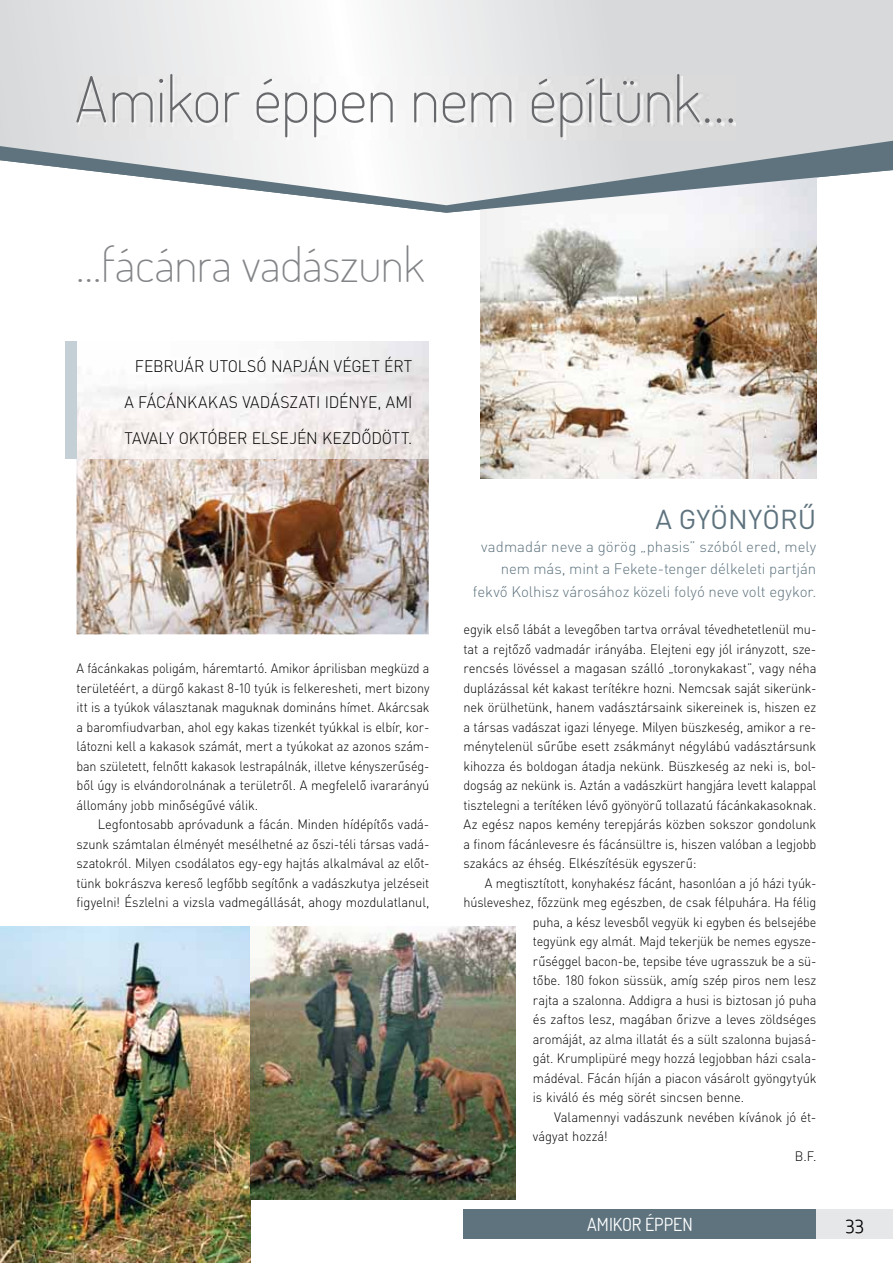
<style>
.page{position:relative;width:893px;height:1263px;background:#fff}
.page>*{position:absolute;margin:0;border:0;box-sizing:border-box;transform-origin:0 0}
.t1{font:200 63px "Terminal Dosis";letter-spacing:-.01em;color:#67686b}
.t2{font:200 48px "Terminal Dosis";letter-spacing:-.01em;color:#828487}
.t3{font:27px "DIN Pro";color:#5e737e}
.t4{font:18px "Terminal Dosis";color:#fff}
.t5{font:18px "Apex New";color:#000}
.t6{font:300 16.5px/36px "DIN Pro";letter-spacing:-.005em;color:#000;text-align:justify;scale:.95 1}
.t7{font:300 15px/22.5px "DIN Pro";color:#5e737e;text-align:right}
.t8{font:300 13.5px/19.5px "DIN Pro";letter-spacing:-.01em;color:#000;text-align:justify;scale:.95 1}
.t9{font:300 13.5px/19.5px "DIN Pro";letter-spacing:-.01em;color:#000;text-align:justify;scale:.93 1}
.t10{font:300 13.5px/19.5px "DIN Pro";letter-spacing:-.01em;color:#000;text-align:justify;scale:.96 1}
.t11{font:300 13.5px "DIN Pro";letter-spacing:-.01em;color:#000;scale:.94 1}
.t12{font:300 13.5px "DIN Pro";letter-spacing:-.01em;color:#000}
</style>
<div class="page">
<div style="left:463px;top:1209px;width:353px;height:30px;background:#5e737e"></div>
<img style="left:480px;top:213px;width:336px;height:265px">
<svg style="left:381px;top:205px;width:436px;height:8px;fill:#f5f4f7"></svg>
<svg style="left:0;top:0;width:893px;height:205px"></svg>
<div style="left:816px;top:1209px;width:77px;height:30px;background:#e6e7e8"></div>
<img style="left:78px;top:76px;width:657px;height:64px">
<img style="left:0;top:927px;width:251px;height:335px">
<img style="left:251px;top:927px;width:265px;height:273px">
<img style="left:77px;top:459px;width:352px;height:175px">
<img style="left:77px;top:342px;width:352px;height:117px">
<div style="left:65px;top:342px;width:12px;height:117px;background:#c4cfd6"></div>
<h1 class="t1" style="left:75px;top:58px;width:662px">Amikor éppen nem építünk...</h1>
<h2 class="t2" style="left:77px;top:233px;width:349px">…fácánra vadászunk</h2>
<p class="t6" style="left:125px;top:350px;width:305px;text-indent:10px">FEBRUÁR UTOLSÓ NAPJÁN VÉGET ÉRT A FÁCÁNKAKAS VADÁSZATI IDÉNYE, AMI TAVALY OKTÓBER ELSEJÉN KEZDŐDÖTT.</p>
<p class="t9" style="left:77px;top:660px;width:381px">A fácánkakas poligám, háremtartó. Amikor áprilisban megküzd a területéért, a dürgő kakast 8-10 tyúk is felkeresheti, mert bizony itt is a tyúkok választanak maguknak domináns hímet. Akárcsak a baromfiudvarban, ahol egy kakas tizenkét tyúkkal is elbír, kor&shy;látozni kell a kakasok számát, mert a tyúkokat az azonos szám&shy;ban született, felnőtt kakasok lestrapálnák, illetve kényszerűség&shy;ből úgy is elvándorolnának a területről. A megfelelő ivararányú állomány jobb minőségűvé válik.</p>
<p class="t10" style="left:77px;top:816px;width:369px;text-indent:21px">Legfontosabb apróvadunk a fácán. Minden hídépítős vadá&shy;szunk számtalan élményét mesélhetné az őszi-téli társas vadá&shy;szatokról. Milyen csodálatos egy-egy hajtás alkalmával az előt&shy;tünk bokrászva kereső legfőbb segítőnk a vadászkutya jelzéseit figyelni! Észlelni a vizsla vadmegállását, ahogy mozdulatlanul,</p>
<h3 class="t3" style="left:655px;top:510px;width:162px">A GYÖNYÖRŰ</h3>
<p class="t7" style="left:473px;top:537px;width:345px">vadmadár neve a görög „phasis” szóból ered, mely nem más, mint a Fekete-tenger délkeleti partján fekvő Kolhisz városához közeli folyó neve volt egykor.</p>
<p class="t8" style="left:463px;top:621px;width:373px">egyik első lábát a levegőben tartva orrával tévedhetetlenül mu&shy;tat a rejtőző vadmadár irányába. Elejteni egy jól irányzott, sze&shy;rencsés lövéssel a magasan szálló „toronykakast”, vagy néha duplázással két kakast terítékre hozni. Nemcsak saját sikerünk&shy;nek örülhetünk, hanem vadásztársaink sikereinek is, hiszen ez a társas vadászat igazi lényege. Milyen büszkeség, amikor a re&shy;ménytelenül sűrűbe esett zsákmányt négylábú vadásztársunk kihozza és boldogan átadja nekünk. Büszkeség az neki is, bol&shy;dogság az nekünk is. Aztán a vadászkürt hangjára levett kalappal tisztelegni a terítéken lévő gyönyörű tollazatú fácánkakasoknak.<br>Az egész napos kemény terepjárás közben sokszor gondolunk a finom fácánlevesre és fácánsültre is, hiszen valóban a legjobb szakács az éhség. Elkészítésük egyszerű:</p>
<p class="t11" style="left:485px;top:878px;width:354px">A megtisztított, konyhakész fácánt, hasonlóan a jó házi tyúk-</p>
<p class="t11" style="left:463px;top:898px;width:377px">húsleveshez, főzzünk meg egészben, de csak félpuhára. Ha félig</p>
<p class="t9" style="left:533px;top:914px;width:306px">puha, a kész levesből vegyük ki egyben és belsejébe</p>
<p class="t9" style="left:533px;top:933px;width:306px">tegyünk egy almát. Majd tekerjük be nemes egysze-</p>
<p class="t11" style="left:533px;top:956px;width:303px">rűséggel bacon-be, tepsibe téve ugrasszuk be a sü-</p>
<p class="t10" style="left:533px;top:972px;width:297px">tőbe. 180 fokon süssük, amíg szép piros nem lesz</p>
<p class="t8" style="left:533px;top:992px;width:300px">rajta a szalonna. Addigra a husi is biztosan jó puha</p>
<p class="t12" style="left:533px;top:1015px;width:285px">és zaftos lesz, magában őrizve a leves zöldséges</p>
<p class="t8" style="left:533px;top:1031px;width:300px">aromáját, az alma illatát és a sült szalonna bujasá-</p>
<p class="t11" style="left:533px;top:1054px;width:303px">gát. Krumplipüré megy hozzá legjobban házi csala-</p>
<p class="t8" style="left:533px;top:1070px;width:300px">mádéval. Fácán híján a piacon vásárolt gyöngytyúk</p>
<p class="t8" style="left:533px;top:1089px;width:224px">is kiváló és még sörét sincsen benne.</p>
<p class="t10" style="left:554px;top:1109px;width:275px">Valamennyi vadászunk nevében kívánok jó ét-</p>
<p class="t8" style="left:533px;top:1128px;width:80px">vágyat hozzá!</p>
<p class="t8" style="left:795px;top:1148px;width:24px">B.F.</p>
<h3 class="t4" style="left:587px;top:1212px;width:107px">AMIKOR ÉPPEN</h3>
<h3 class="t5" style="left:846px;top:1217px;width:20px">33</h3>
</div>
